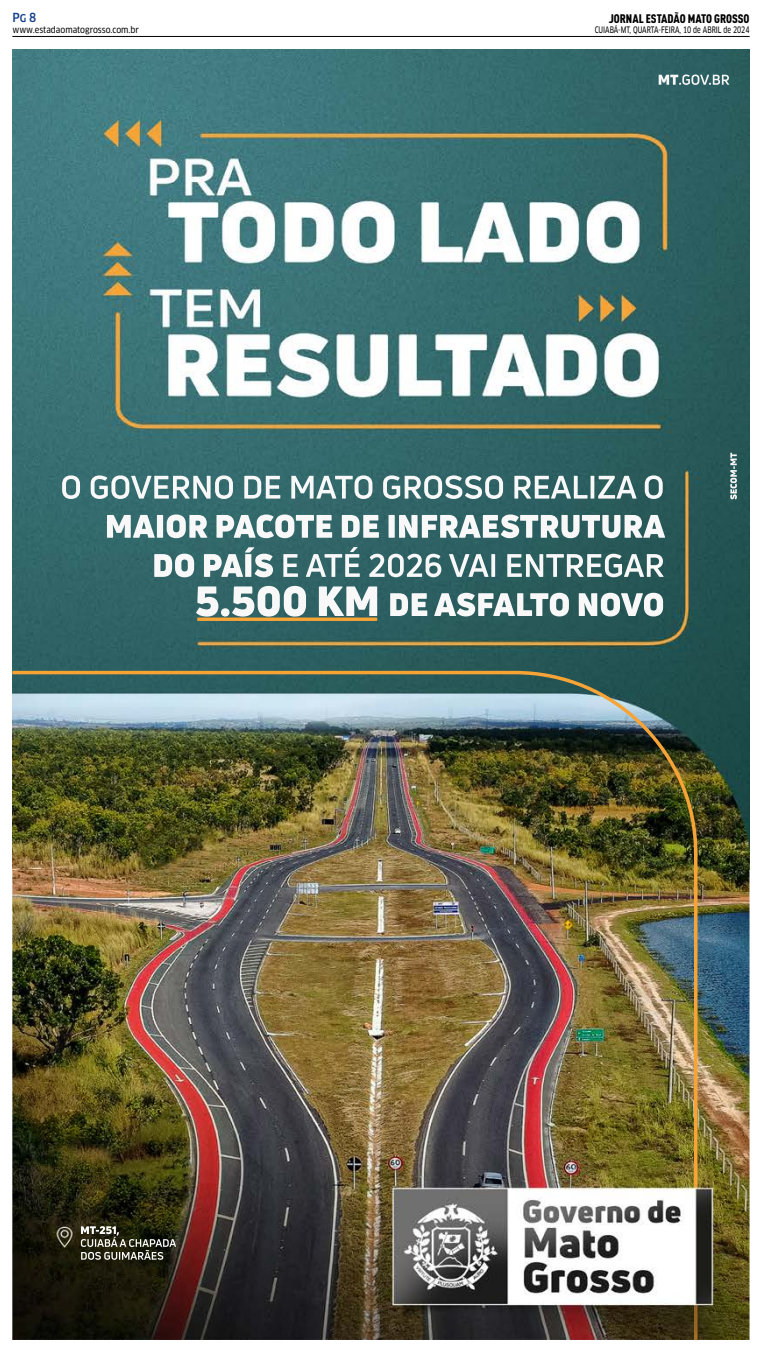
<style>
.page{position:relative;width:762px;height:1365px;background:#fff}
.page>*{position:absolute;margin:0;border:0;box-sizing:border-box;transform-origin:0 0}
.t1{font:12.25px "DIN Cond Black Alternate";color:#000}
.t2{font:500 condensed 12.25px "Clan OT";color:#17428b}
.t3{font:8.75px "Clan OT Narrow News";color:#000;scale:.8 1}
.t4{font:8.75px "Clan OT Narrow News";color:#000}
.s1{font-size:10.5px}
</style>
<div class="page">
<hr style="left:12px;top:36px;width:737px;height:1px;background:#000">
<img style="left:12px;top:49px;width:737px;height:644px">
<img style="left:697px;top:693px;width:52px;height:646px">
<img style="left:12px;top:670px;width:685px;height:669px">
<img style="left:197px;top:617px;width:180px;height:4px">
<h1 class="t2" style="left:12px;top:10px;width:25px">P<span class="s1">G</span> 8</h1>
<p class="t4" style="left:12px;top:24px;width:128px">www.estadaomatogrosso.com.br</p>
<h1 class="t1" style="left:608px;top:11px;width:142px">JORNAL ESTADÃO MATO GROSSO</h1>
<p class="t3" style="left:594px;top:25px;width:195px">CUIABÁ-MT, QUARTA-FEIRA, 10 de ABRIL de 2024</p>
</div>
